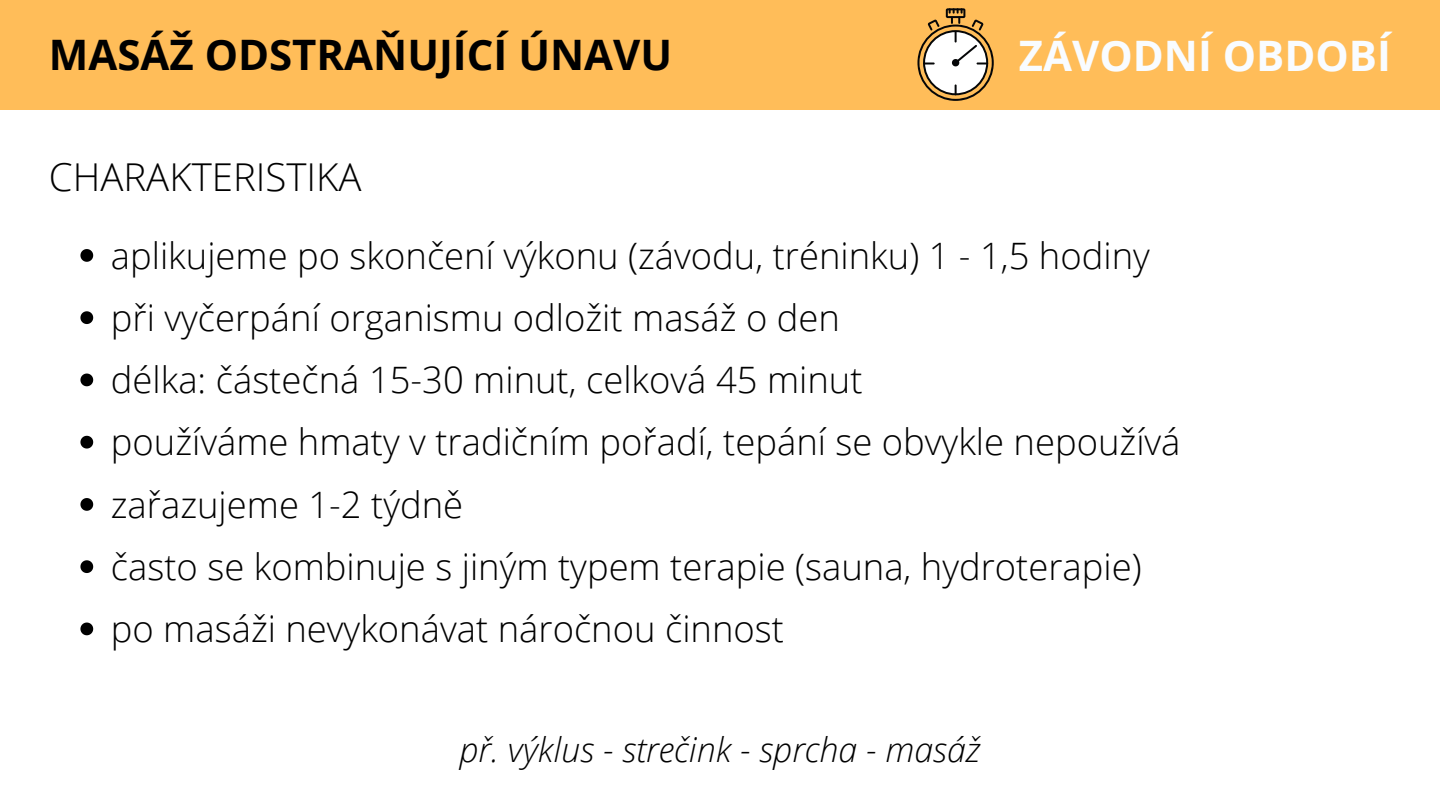
<style>
.page{position:relative;width:1440px;height:810px;background:#fff}
.page>*{position:absolute;margin:0;border:0;box-sizing:border-box;transform-origin:0 0}
.t1{font:700 42px "Open Sans";color:#000}
.t2{font:700 42px "Open Sans";color:#f9fcff}
.t3{font:300 38.4px "Open Sans";color:#000}
.t4{font:300 36.4px "Open Sans";color:#000}
.t5{font:italic 300 34px "Open Sans";color:#000}
</style>
<div class="page">
<div style="left:0;top:0;width:1440px;height:109px;background:#ffbd59"></div>
<svg style="left:917px;top:8px;width:77px;height:93px"></svg>
<svg style="left:80px;top:249px;width:13px;height:13px"></svg>
<svg style="left:80px;top:311px;width:13px;height:13px"></svg>
<svg style="left:80px;top:374px;width:13px;height:12px"></svg>
<svg style="left:80px;top:436px;width:13px;height:13px"></svg>
<svg style="left:80px;top:498px;width:13px;height:13px"></svg>
<svg style="left:80px;top:560px;width:13px;height:13px"></svg>
<svg style="left:80px;top:623px;width:13px;height:12px"></svg>
<p class="t1" style="left:49px;top:25px;width:625px">MASÁŽ ODSTRAŇUJÍCÍ ÚNAVU</p>
<h1 class="t2" style="left:1019px;top:26px;width:373px">ZÁVODNÍ OBDOBÍ</h1>
<h1 class="t3" style="left:49px;top:150px;width:314px">CHARAKTERISTIKA</h1>
<h2 class="t4" style="left:111px;top:230px;width:1040px">aplikujeme po skončení výkonu (závodu, tréninku) 1 - 1,5 hodiny</h2>
<p class="t4" style="left:111px;top:292px;width:731px">při vyčerpání organismu odložit masáž o den</p>
<p class="t4" style="left:111px;top:354px;width:753px">délka: částečná 15-30 minut, celková 45 minut</p>
<p class="t4" style="left:111px;top:416px;width:1071px">používáme hmaty v tradičním pořadí, tepání se obvykle nepoužívá</p>
<p class="t4" style="left:111px;top:479px;width:354px">zařazujeme 1-2 týdně</p>
<p class="t4" style="left:111px;top:541px;width:1032px">často se kombinuje s jiným typem terapie (sauna, hydroterapie)</p>
<p class="t4" style="left:111px;top:603px;width:675px">po masáži nevykonávat náročnou činnost</p>
<p class="t5" style="left:459px;top:725px;width:523px">př. výklus - strečink - sprcha - masáž</p>
</div>
